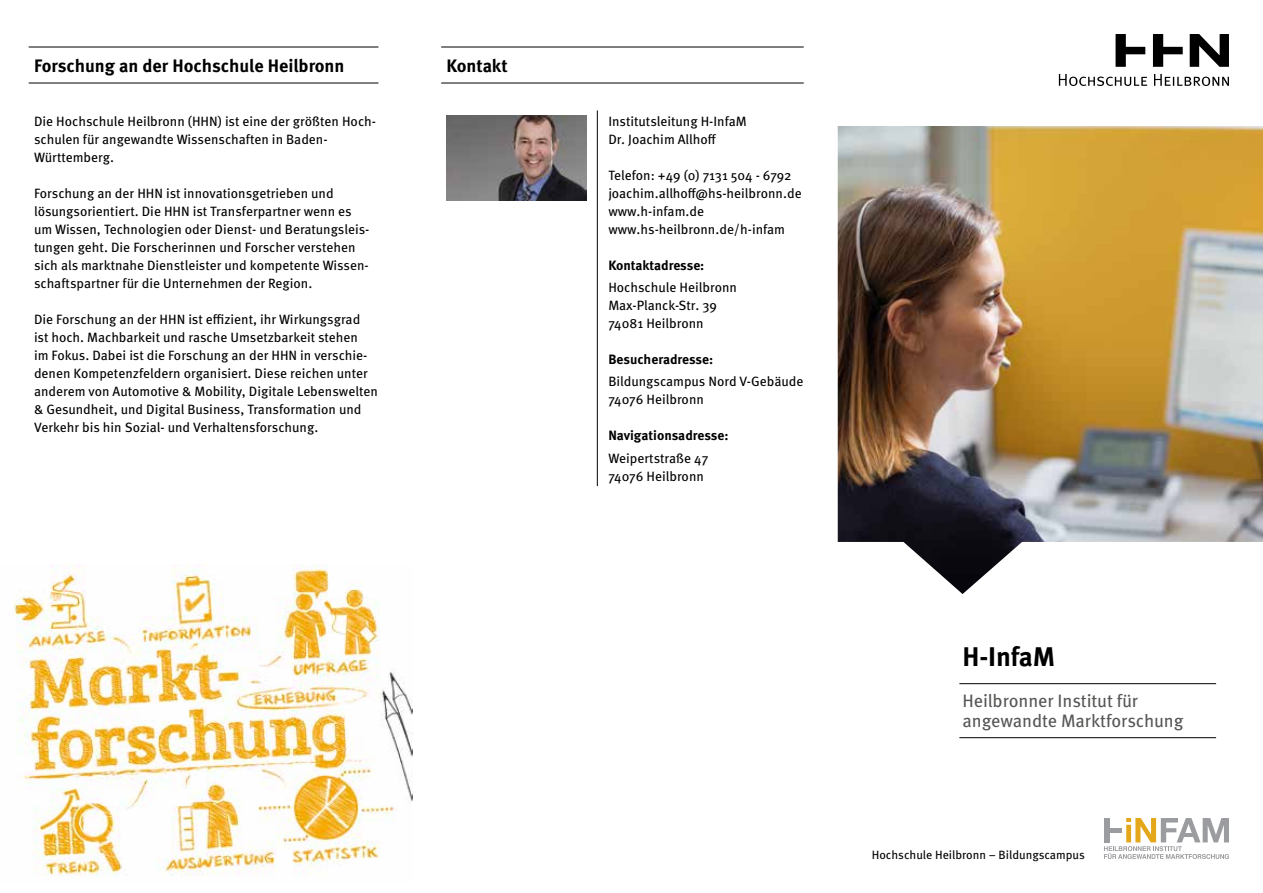
<style>
.page{position:relative;width:1263px;height:893px;background:#fff}
.page>*{position:absolute;margin:0;border:0;box-sizing:border-box;transform-origin:0 0}
.t1{font:700 27px "Meta Pro";letter-spacing:-.005em;color:#000}
.t2{font:18px/19.5px "Meta Pro";letter-spacing:-.005em;color:#575756}
.t3{font:700 18px "Meta Pro";color:#000}
.t4{font:13.5px/18px "Meta Pro";color:#000}
.t5{font:700 13.5px "Meta Pro";color:#000}
.t6{font:12px "Meta Pro";color:#000}
</style>
<div class="page">
<img style="left:838px;top:126px;width:425px;height:468px">
<hr style="left:959px;top:683px;width:257px;height:1px;background:#000">
<hr style="left:959px;top:737px;width:257px;height:1px;background:#000">
<svg style="left:1115px;top:34px;width:114px;height:33px"></svg>
<svg style="left:1059px;top:74px;width:170px;height:12px"></svg>
<svg style="left:1104px;top:818px;width:125px;height:41px"></svg>
<hr style="left:29px;top:83px;width:349px;height:1px;background:#000">
<hr style="left:29px;top:47px;width:349px;height:1px;background:#000">
<hr style="left:441px;top:83px;width:363px;height:1px;background:#000">
<hr style="left:441px;top:47px;width:363px;height:1px;background:#000">
<img style="left:446px;top:116px;width:140px;height:84px">
<hr style="left:597px;top:110px;width:1px;height:376px;background:#000">
<img style="left:13px;top:564px;width:399px;height:312px">
<h2 class="t3" style="left:34px;top:52px;width:312px">Forschung an der Hochschule Heilbronn</h2>
<h2 class="t3" style="left:446px;top:52px;width:63px">Kontakt</h2>
<p class="t4" style="left:34px;top:111px;width:344px">Die Hochschule Heilbronn (HHN) ist eine der größten Hoch&shy;schulen für angewandte Wissenschaften in Baden-<br>Württemberg.</p>
<p class="t4" style="left:34px;top:183px;width:337px">Forschung an der HHN ist innovationsgetrieben und lösungsorientiert. Die HHN ist Transferpartner wenn es um Wissen, Technologien oder Dienst- und Beratungsleis&shy;tungen geht. Die Forscherinnen und Forscher verstehen sich als marktnahe Dienstleister und kompetente Wissen&shy;schaftspartner für die Unternehmen der Region.</p>
<p class="t4" style="left:34px;top:309px;width:345px">Die Forschung an der HHN ist effizient, ihr Wirkungsgrad ist hoch. Machbarkeit und rasche Umsetzbarkeit stehen<br>im Fokus. Dabei ist die Forschung an der HHN in verschie&shy;denen Kompetenzfeldern organisiert. Diese reichen unter anderem von Automotive &amp; Mobility, Digitale Lebenswelten &amp; Gesundheit, und Digital Business, Transformation und Verkehr bis hin Sozial- und Verhaltensforschung.</p>
<p class="t4" style="left:608px;top:111px;width:140px">Institutsleitung H-InfaM<br>Dr. Joachim Allhoff</p>
<p class="t4" style="left:608px;top:165px;width:195px">Telefon: +49 (0) 7131 504 - 6792 joachim.allhoff@hs-heilbronn.de www.h-infam.de www.hs-heilbronn.de/h-infam</p>
<p class="t5" style="left:608px;top:255px;width:98px">Kontaktadresse:</p>
<p class="t4" style="left:608px;top:278px;width:130px">Hochschule Heilbronn<br>Max-Planck-Str. 39<br>74081 Heilbronn</p>
<p class="t5" style="left:608px;top:349px;width:106px">Besucheradresse:</p>
<p class="t4" style="left:608px;top:372px;width:197px">Bildungscampus Nord V-Gebäude<br>74076 Heilbronn</p>
<p class="t5" style="left:608px;top:425px;width:122px">Navigationsadresse:</p>
<p class="t4" style="left:608px;top:448px;width:102px">Weipertstraße 47<br>74076 Heilbronn</p>
<h1 class="t1" style="left:962px;top:636px;width:94px">H-InfaM</h1>
<h2 class="t2" style="left:962px;top:690px;width:222px">Heilbronner Institut für angewandte Marktforschung</h2>
<p class="t6" style="left:872px;top:846px;width:215px">Hochschule Heilbronn – Bildungscampus</p>
</div>
